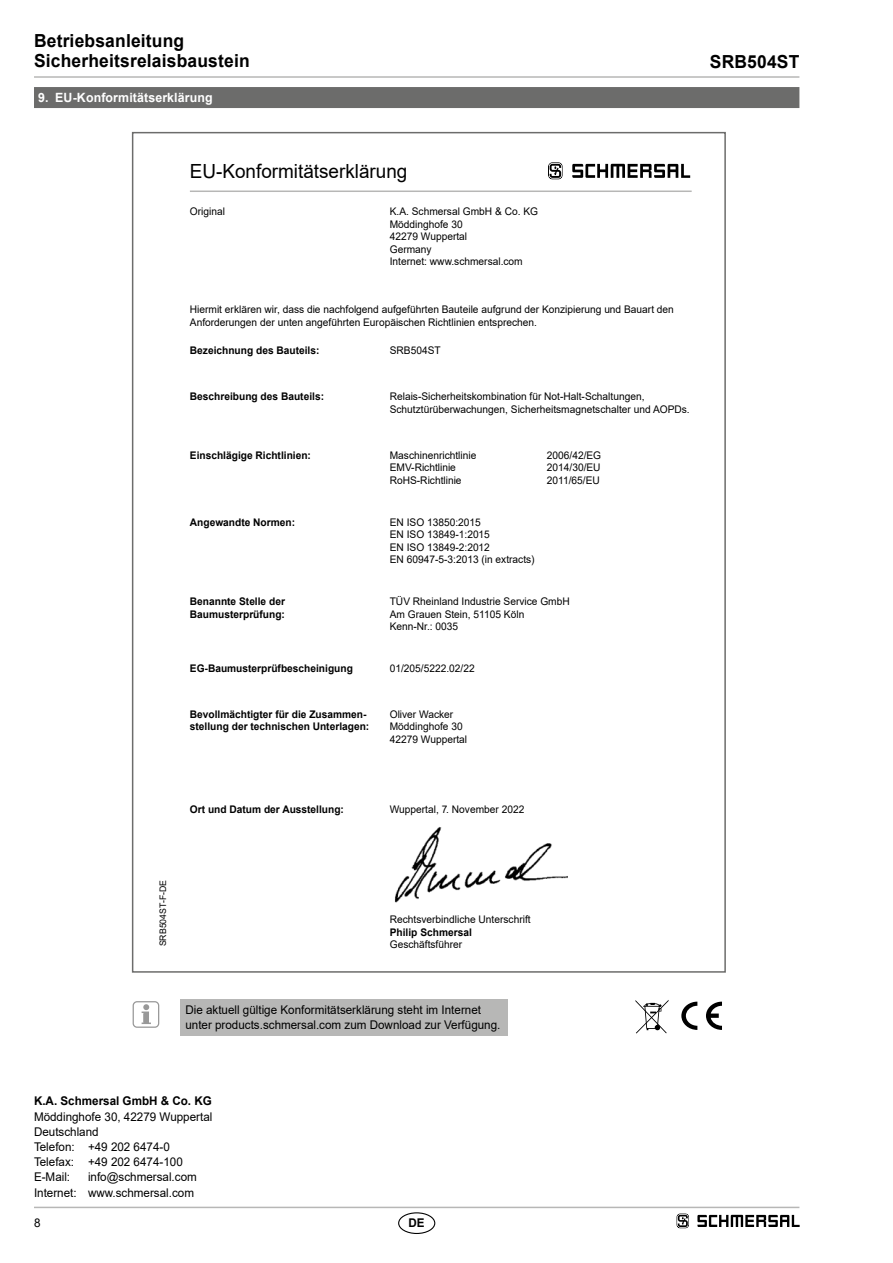
<style>
.page{position:relative;width:893px;height:1263px;background:#fff}
.page>*{position:absolute;margin:0;border:0;box-sizing:border-box;transform-origin:0 0}
.t1{font:19.5px "Arial";color:#000}
.t2{font:700 18px/20.2px "Arial";letter-spacing:.01em;color:#000}
.t3{font:700 12.75px "Arial";letter-spacing:.01em;color:#fff}
.t4{font:12px/15.1px "Arial";color:#000}
.t5{font:700 12px "Arial";color:#000}
.t6{font:10.5px/12.6px "Arial";color:#000}
.t7{font:700 10.5px/12.6px "Arial";color:#000}
.t8{font:9px "Arial";color:#000}
</style>
<div class="page">
<hr style="left:34px;top:1207px;width:765px;height:1px;background:#b7b7b6">
<hr style="left:34px;top:76px;width:765px;height:2px;background:#b7b7b6">
<div style="left:398px;top:1212px;width:37px;height:22px;border:1px solid #000;border-radius:50%"></div>
<div style="left:34px;top:87px;width:765px;height:21px;background:#6c6c6b"></div>
<div style="left:180px;top:999px;width:328px;height:37px;background:#b7b7b6"></div>
<svg style="left:142px;top:1004px;width:9px;height:20px"></svg>
<div style="left:133px;top:1001px;width:26px;height:27px;border:1px solid #989898;border-radius:4px"></div>
<svg style="left:635px;top:1000px;width:34px;height:33px"></svg>
<svg style="left:677px;top:1213px;width:12px;height:15px"></svg>
<svg style="left:697px;top:1215px;width:102px;height:12px"></svg>
<img style="left:394px;top:827px;width:173px;height:76px">
<hr style="left:190px;top:190px;width:502px;height:2px;background:#b7b7b6">
<svg style="left:548px;top:162px;width:14px;height:17px"></svg>
<svg style="left:572px;top:164px;width:118px;height:14px"></svg>
<svg style="left:681px;top:1002px;width:16px;height:28px"></svg>
<svg style="left:706px;top:1002px;width:16px;height:28px"></svg>
<h2 class="t2" style="left:34px;top:31px;width:217px">Betriebsanleitung<br>Sicherheitsrelaisbaustein</h2>
<p class="t3" style="left:38px;top:89px;width:176px">9. EU-Konformitätserklärung</p>
<h2 class="t2" style="left:710px;top:52px;width:91px">SRB504ST</h2>
<h1 class="t1" style="left:190px;top:158px;width:219px">EU-Konformitätserklärung</h1>
<p class="t6" style="left:190px;top:205px;width:37px">Original</p>
<p class="t6" style="left:390px;top:205px;width:150px">K.A. Schmersal GmbH &amp; Co. KG<br>Möddinghofe 30<br>42279 Wuppertal<br>Germany<br>Internet: www.schmersal.com</p>
<p class="t6" style="left:190px;top:303px;width:486px">Hiermit erklären wir, dass die nachfolgend aufgeführten Bauteile aufgrund der Konzipierung und Bauart den<br>Anforderungen der unten angeführten Europäischen Richtlinien entsprechen.</p>
<p class="t7" style="left:190px;top:344px;width:131px">Bezeichnung des Bauteils:</p>
<p class="t6" style="left:390px;top:344px;width:52px">SRB504ST</p>
<p class="t7" style="left:190px;top:390px;width:136px">Beschreibung des Bauteils:</p>
<p class="t6" style="left:390px;top:390px;width:302px">Relais-Sicherheitskombination für Not-Halt-Schaltungen,<br>Schutztürüberwachungen, Sicherheitsmagnetschalter und AOPDs.</p>
<p class="t7" style="left:190px;top:449px;width:123px">Einschlägige Richtlinien:</p>
<p class="t6" style="left:390px;top:449px;width:88px">Maschinenrichtlinie<br>EMV-Richtlinie<br>RoHS-Richtlinie</p>
<p class="t6" style="left:547px;top:449px;width:56px;text-align:justify">2006/42/EG 2014/30/EU 2011/65/EU</p>
<p class="t7" style="left:190px;top:516px;width:107px">Angewandte Normen:</p>
<p class="t6" style="left:390px;top:515px;width:146px">EN ISO 13850:2015<br>EN ISO 13849-1:2015<br>EN ISO 13849-2:2012<br>EN 60947-5-3:2013 (in extracts)</p>
<p class="t7" style="left:190px;top:595px;width:97px">Benannte Stelle der<br>Baumusterprüfung:</p>
<p class="t6" style="left:390px;top:595px;width:181px">TÜV Rheinland Industrie Service GmbH<br>Am Grauen Stein, 51105 Köln<br>Kenn-Nr.: 0035</p>
<p class="t7" style="left:190px;top:662px;width:164px">EG-Baumusterprüfbescheinigung</p>
<p class="t6" style="left:390px;top:662px;width:86px">01/205/5222.02/22</p>
<p class="t7" style="left:190px;top:708px;width:181px">Bevollmächtigter für die Zusammen&shy;stellung der technischen Unterlagen:</p>
<p class="t6" style="left:390px;top:708px;width:79px">Oliver Wacker<br>Möddinghofe 30<br>42279 Wuppertal</p>
<p class="t7" style="left:190px;top:804px;width:156px">Ort und Datum der Ausstellung:</p>
<p class="t6" style="left:390px;top:803px;width:136px">Wuppertal, 7. November 2022</p>
<p class="t8" style="left:157px;top:946px;width:68px;rotate:-90deg">SRB504ST-F-DE</p>
<p class="t6" style="left:390px;top:913px;width:142px">Rechtsverbindliche Unterschrift</p>
<p class="t7" style="left:390px;top:926px;width:84px">Philip Schmersal</p>
<p class="t6" style="left:390px;top:938px;width:74px">Geschäftsführer</p>
<p class="t4" style="left:185px;top:1002px;width:317px">Die aktuell gültige Konformitätserklärung steht im Internet unter products.schmersal.com zum Download zur Verfügung.</p>
<p class="t5" style="left:34px;top:1093px;width:179px">K.A. Schmersal GmbH &amp; Co. KG</p>
<p class="t4" style="left:34px;top:1109px;width:180px">Möddinghofe 30, 42279 Wuppertal<br>Deutschland<br>Telefon: +49 202 6474-0<br>Telefax: +49 202 6474-100<br>E-Mail:</p>
<p class="t4" style="left:34px;top:1169px;width:164px;text-align:right">info@schmersal.com<br>Internet: www.schmersal.com</p>
<p class="t4" style="left:34px;top:1215px;width:8px">8</p>
<p class="t5" style="left:408px;top:1214px;width:18px">DE</p>
</div>
